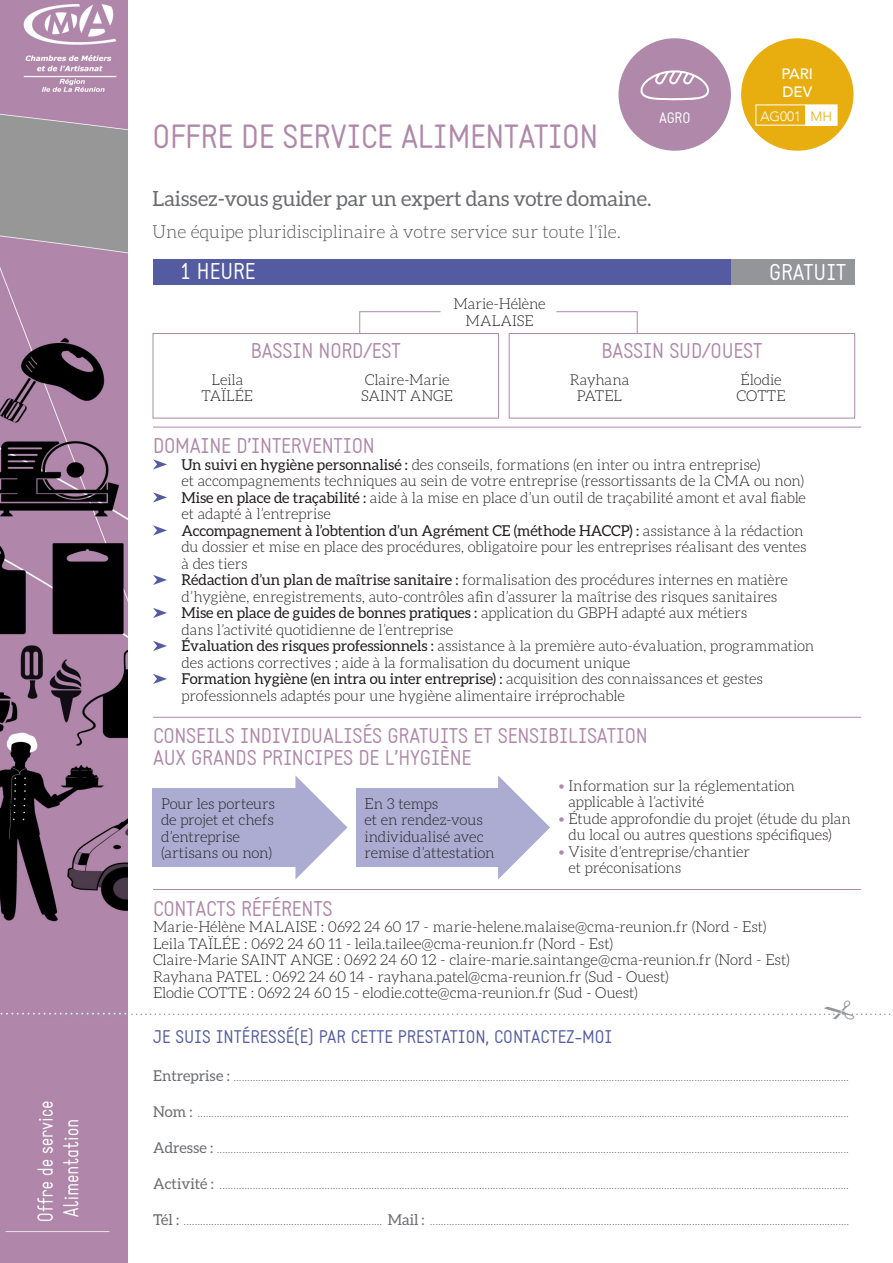
<style>
.page{position:relative;width:893px;height:1263px;background:#fff}
.page>*{position:absolute;margin:0;border:0;box-sizing:border-box;transform-origin:0 0}
._2_-_titre{font:33px "Static";letter-spacing:-.01em;color:#af88aa}
.t1{font:22.5px "Static";color:#fff}
._2_-_titre-2{font:21px/21.6px "Static";letter-spacing:-.01em;color:#af88aa}
._2_-_titre-3{font:21px "Aleo";letter-spacing:-.01em;color:#6c6d70}
.t2{font:300 18px "Aleo";color:#57585a}
.t3{font:18px "Static";color:#545ba0}
._5_-_Txt_courant{font:300 15px/16.5px "Aleo";letter-spacing:-.005em;color:#231f20}
.t4{font:500 15px "Avenir";color:#fff}
._2_-_titre-4{font:15px "Static";color:#fff}
.t5{font:300 13.5px "Avenir";color:#fff}
.t6{font:300 13.5px "Avenir";color:#e8ae0f}
.t7{font:300 12px "Aleo";color:#6c6d70}
.s1{font-weight:400}
.s2{color:#af88aa}
.s3{font-weight:400;font-size:15px}
</style>
<div class="page">
<hr style="left:153px;top:427px;width:708px;height:1px;background:#af88aa">
<svg style="left:153px;top:459px;width:14px;height:10px"></svg>
<svg style="left:153px;top:492px;width:14px;height:10px"></svg>
<svg style="left:153px;top:525px;width:14px;height:10px"></svg>
<svg style="left:153px;top:575px;width:14px;height:10px"></svg>
<svg style="left:153px;top:608px;width:14px;height:10px"></svg>
<svg style="left:153px;top:641px;width:14px;height:10px"></svg>
<svg style="left:153px;top:674px;width:14px;height:10px"></svg>
<hr style="left:153px;top:717px;width:708px;height:1px;background:#af88aa">
<hr style="left:153px;top:889px;width:708px;height:1px;background:#af88aa">
<div style="left:153px;top:259px;width:681px;height:26px;background:#545ba0"></div>
<div style="left:731px;top:259px;width:124px;height:26px;background:#939598"></div>
<div style="left:741px;top:38px;width:112px;height:113px;background:#e8ae0f;border-radius:50%"></div>
<div style="left:618px;top:38px;width:113px;height:113px;background:#af88aa;border-radius:50%"></div>
<div style="left:806px;top:105px;width:31px;height:20px;background:#fff"></div>
<div style="left:805px;top:105px;width:32px;height:20px;border:1px solid #fff"></div>
<svg style="left:640px;top:70px;width:69px;height:30px"></svg>
<div style="left:153px;top:333px;width:346px;height:85px;border:1px solid #af88aa"></div>
<div style="left:509px;top:333px;width:346px;height:85px;border:1px solid #af88aa"></div>
<svg style="left:295px;top:775px;width:52px;height:104px"></svg>
<div style="left:356px;top:788px;width:151px;height:79px;background:#acacd2"></div>
<svg style="left:498px;top:775px;width:52px;height:104px"></svg>
<div style="left:153px;top:788px;width:151px;height:79px;background:#acacd2"></div>
<hr style="left:556px;top:311px;width:81px;height:1px;background:#af88aa">
<hr style="left:360px;top:311px;width:81px;height:1px;background:#af88aa">
<svg style="left:359px;top:311px;width:1px;height:23px"></svg>
<svg style="left:637px;top:311px;width:1px;height:23px"></svg>
<img style="left:0;top:0;width:128px;height:1263px">
<svg style="left:0;top:996px;width:891px;height:27px"></svg>
<p class="_2_-_titre" style="left:153px;top:117px;width:447px">OFFRE DE SERVICE ALIMENTATION</p>
<p class="_2_-_titre-4" style="left:659px;top:109px;width:33px">AGRO</p>
<p class="_2_-_titre-3" style="left:153px;top:186px;width:500px">Laissez-vous guider par un expert dans votre domaine.</p>
<p class="t2" style="left:153px;top:222px;width:470px">Une équipe pluridisciplinaire à votre service sur toute l’île.</p>
<p class="t4" style="left:781px;top:60px;width:33px">PARI</p>
<p class="t4" style="left:782px;top:78px;width:31px">DEV</p>
<p class="t5" style="left:760px;top:108px;width:42px">AG001</p>
<p class="t6" style="left:810px;top:108px;width:23px">MH</p>
<p class="t1" style="left:180px;top:258px;width:77px">1 HEURE</p>
<p class="t1" style="left:769px;top:259px;width:79px">GRATUIT</p>
<p class="_5_-_Txt_courant" style="left:453px;top:296px;width:94px">Marie-Hélène</p>
<p class="_5_-_Txt_courant" style="left:465px;top:312px;width:70px">MALAISE</p>
<p class="_2_-_titre-2" style="left:251px;top:341px;width:152px">BASSIN NORD/EST</p>
<p class="_2_-_titre-2" style="left:601px;top:341px;width:162px">BASSIN SUD/OUEST</p>
<p class="_5_-_Txt_courant" style="left:202px;top:371px;width:53px;text-align:center">Leila<br>TAÏLÉE</p>
<p class="_5_-_Txt_courant" style="left:361px;top:371px;width:93px">Claire-Marie<br>SAINT ANGE</p>
<p class="_5_-_Txt_courant" style="left:570px;top:371px;width:61px">Rayhana</p>
<p class="_5_-_Txt_courant" style="left:577px;top:388px;width:47px">PATEL</p>
<p class="_5_-_Txt_courant" style="left:741px;top:371px;width:43px">Élodie</p>
<p class="_5_-_Txt_courant" style="left:736px;top:388px;width:51px">COTTE</p>
<p class="_2_-_titre-2" style="left:153px;top:435px;width:223px">DOMAINE D’INTERVENTION</p>
<p class="_5_-_Txt_courant" style="left:181px;top:456px;width:624px"><span class="s1">Un suivi en hygiène personnalisé :</span> des conseils, formations (en inter ou intra entreprise)<br>et accompagnements techniques au sein de votre entreprise (ressortissants de la CMA ou non)</p>
<p class="_5_-_Txt_courant" style="left:181px;top:489px;width:626px"><span class="s1">Mise en place de traçabilité :</span> aide à la mise en place d’un outil de traçabilité amont et aval fiable et adapté à l’entreprise</p>
<p class="_5_-_Txt_courant" style="left:181px;top:522px;width:626px"><span class="s1">Accompagnement à l’obtention d’un Agrément CE (méthode HACCP) :</span> assistance à la rédaction du dossier et mise en place des procédures, obligatoire pour les entreprises réalisant des ventes à des tiers</p>
<p class="_5_-_Txt_courant" style="left:181px;top:571px;width:608px"><span class="s1">Rédaction d’un plan de maîtrise sanitaire :</span> formalisation des procédures internes en matière d’hygiène, enregistrements, auto-contrôles afin d’assurer la maîtrise des risques sanitaires</p>
<p class="_5_-_Txt_courant" style="left:181px;top:604px;width:567px"><span class="s1">Mise en place de guides de bonnes pratiques :</span> application du GBPH adapté aux métiers dans l’activité quotidienne de l’entreprise</p>
<p class="_5_-_Txt_courant" style="left:181px;top:637px;width:634px"><span class="s1">Évaluation des risques professionnels :</span> assistance à la première auto-évaluation, programmation des actions correctives ; aide à la formalisation du document unique</p>
<p class="_5_-_Txt_courant" style="left:181px;top:670px;width:583px"><span class="s1">Formation hygiène (en intra ou inter entreprise) :</span> acquisition des connaissances et gestes professionnels adaptés pour une hygiène alimentaire irréprochable</p>
<p class="_2_-_titre-2" style="left:153px;top:726px;width:496px">CONSEILS INDIVIDUALISÉS GRATUITS ET SENSIBILISATION<br>AUX GRANDS PRINCIPES DE L’HYGIÈNE</p>
<p class="_5_-_Txt_courant" style="left:161px;top:795px;width:115px;text-align:justify">Pour les porteurs de projet et chefs d’entreprise</p>
<p class="_5_-_Txt_courant" style="left:161px;top:845px;width:113px">(artisans ou non)</p>
<p class="_5_-_Txt_courant" style="left:364px;top:795px;width:132px">En 3 temps<br>et en rendez-vous individualisé avec remise d’attestation</p>
<p class="_5_-_Txt_courant" style="left:568px;top:777px;width:228px;text-indent:-10px"><span class="s2">•</span> Information sur la réglementation applicable à l’activité</p>
<p class="_5_-_Txt_courant" style="left:568px;top:810px;width:284px;text-indent:-10px"><span class="s2">•</span> Étude approfondie du projet (étude du plan du local ou autres questions spécifiques)</p>
<p class="_5_-_Txt_courant" style="left:568px;top:843px;width:183px;text-indent:-10px"><span class="s2">•</span> Visite d’entreprise/chantier et préconisations</p>
<p class="_2_-_titre-2" style="left:153px;top:898px;width:181px">CONTACTS RÉFÉRENTS</p>
<p class="_5_-_Txt_courant" style="left:153px;top:919px;width:615px">Marie-Hélène MALAISE : 0692 24 60 17 - marie-helene.malaise@cma-reunion.fr (Nord - Est)</p>
<p class="_5_-_Txt_courant" style="left:153px;top:935px;width:462px">Leila TAÏLÉE : 0692 24 60 11 - leila.tailee@cma-reunion.fr (Nord - Est)</p>
<p class="_5_-_Txt_courant" style="left:153px;top:952px;width:638px">Claire-Marie SAINT ANGE : 0692 24 60 12 - claire-marie.saintange@cma-reunion.fr (Nord - Est)</p>
<p class="_5_-_Txt_courant" style="left:153px;top:968px;width:517px">Rayhana PATEL : 0692 24 60 14 - rayhana.patel@cma-reunion.fr (Sud - Ouest)</p>
<p class="_5_-_Txt_courant" style="left:153px;top:985px;width:487px">Elodie COTTE : 0692 24 60 15 - elodie.cotte@cma-reunion.fr (Sud - Ouest)</p>
<p class="t3" style="left:153px;top:1025px;width:461px">JE SUIS INTÉRESSÉ(E) PAR CETTE PRESTATION, CONTACTEZ-MOI</p>
<p class="t7" style="left:153px;top:1070px;width:697px"><span class="s3">Entreprise :</span> ...............................................................................................................................................................................................................................</p>
<p class="t7" style="left:153px;top:1106px;width:697px"><span class="s3">Nom :</span> ............................................................................................................................................................................................................................................</p>
<p class="t7" style="left:153px;top:1142px;width:697px"><span class="s3">Adresse :</span> .....................................................................................................................................................................................................................................</p>
<p class="t7" style="left:153px;top:1178px;width:697px"><span class="s3">Activité :</span> ....................................................................................................................................................................................................................................</p>
<p class="t7" style="left:153px;top:1214px;width:698px"><span class="s3">Tél :</span> ........................................................................ <span class="s3">Mail :</span> ........................................................................................................................................................</p>
</div>
